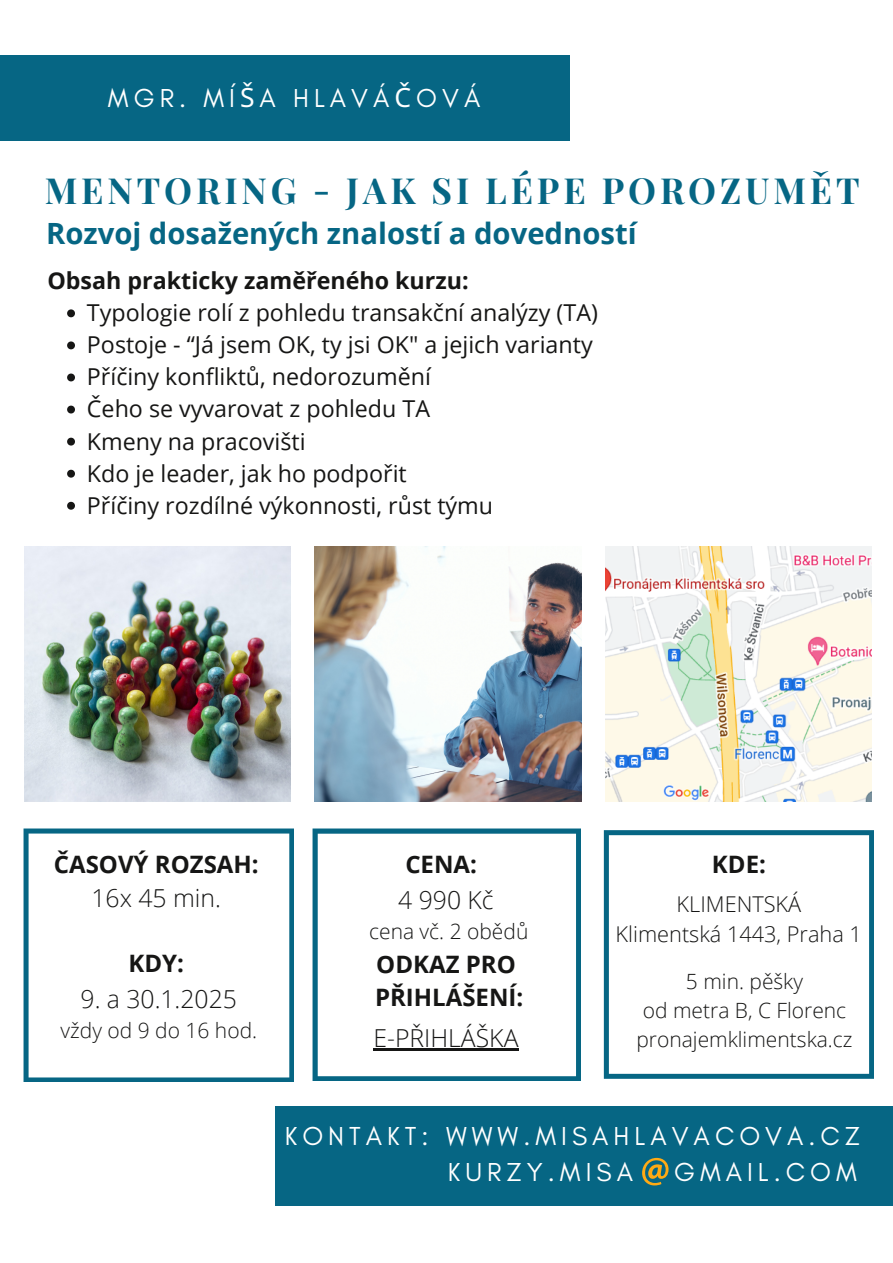
<style>
.page{position:relative;width:893px;height:1263px;background:#fff}
.page>*{position:absolute;margin:0;border:0;box-sizing:border-box;transform-origin:0 0}
.t1{font:700 35.25px "Playfair Display SC";letter-spacing:.11em;color:#066684}
.t2{font:700 29.25px "Open Sans";color:#066684}
.t3{font:26.47px "Glacial Indifference";letter-spacing:.19em;color:#fff}
.t4{font:300 24.75px "Open Sans";color:#161615}
.t5{font:700 24px/33.2px "Open Sans";color:#161615}
.t6{font:23.25px "Open Sans";color:#161615}
.t7{font:700 23.25px "Open Sans";color:#161615}
.t8{font:300 21.75px "Open Sans";color:#161615}
.t9{font:300 21px "Open Sans";color:#161615}
.s1{font-family:"Noto Sans"}
</style>
<div class="page">
<div style="left:0;top:55px;width:569px;height:85px;background:#066684"></div>
<svg style="left:24px;top:828px;width:270px;height:254px"></svg>
<img style="left:24px;top:547px;width:266px;height:254px">
<img style="left:605px;top:547px;width:266px;height:254px">
<img style="left:314px;top:547px;width:267px;height:254px">
<div style="left:276px;top:1106px;width:617px;height:99px;background:#066684"></div>
<svg style="left:642px;top:1158px;width:26px;height:27px"></svg>
<svg style="left:312px;top:828px;width:269px;height:253px"></svg>
<svg style="left:604px;top:830px;width:270px;height:249px"></svg>
<svg style="left:67px;top:309px;width:8px;height:8px"></svg>
<svg style="left:67px;top:341px;width:8px;height:8px"></svg>
<svg style="left:67px;top:374px;width:8px;height:7px"></svg>
<svg style="left:67px;top:406px;width:8px;height:7px"></svg>
<svg style="left:67px;top:438px;width:8px;height:8px"></svg>
<svg style="left:67px;top:470px;width:8px;height:8px"></svg>
<svg style="left:67px;top:502px;width:8px;height:8px"></svg>
<hr style="left:373px;top:1049px;width:145px;height:2px;background:#161615">
<p class="t3" style="left:108px;top:82px;width:374px">MGR. MÍ<span class="s1">Š</span>A HLAVÁ<span class="s1">Č</span>OVÁ</p>
<p class="t1" style="left:45px;top:166px;width:816px">MENTORING - JAK SI LÉPE POROZUMĚT</p>
<p class="t2" style="left:46px;top:213px;width:592px">Rozvoj dosažených znalostí a dovedností</p>
<h2 class="t7" style="left:47px;top:264px;width:423px">Obsah prakticky zaměřeného kurzu:</h2>
<h1 class="t6" style="left:87px;top:296px;width:512px">Typologie rolí z pohledu transakční analýzy (TA)</h1>
<h3 class="t6" style="left:87px;top:328px;width:507px">Postoje - “Já jsem OK, ty jsi OK" a jejich varianty</h3>
<h6 class="t6" style="left:87px;top:360px;width:345px">Příčiny konfliktů, nedorozumění</h6>
<p class="t6" style="left:87px;top:393px;width:345px">Čeho se vyvarovat z pohledu TA</p>
<p class="t6" style="left:87px;top:425px;width:220px">Kmeny na pracovišti</p>
<p class="t6" style="left:87px;top:457px;width:321px">Kdo je leader, jak ho podpořit</p>
<p class="t6" style="left:87px;top:489px;width:408px">Příčiny rozdílné výkonnosti, růst týmu</p>
<p class="t5" style="left:54px;top:847px;width:206px">ČASOVÝ ROZSAH:</p>
<p class="t4" style="left:92px;top:880px;width:131px">16x 45 min.</p>
<h4 class="t5" style="left:128px;top:946px;width:57px">KDY:</h4>
<p class="t4" style="left:81px;top:982px;width:158px">9. a 30.1.2025</p>
<h4 class="t9" style="left:61px;top:1016px;width:198px">vždy od 9 do 16 hod.</h4>
<p class="t5" style="left:405px;top:847px;width:73px">CENA:</p>
<p class="t4" style="left:398px;top:882px;width:97px">4 990 Kč</p>
<p class="t9" style="left:369px;top:916px;width:161px">cena vč. 2 obědů</p>
<p class="t5" style="left:375px;top:947px;width:150px">ODKAZ PRO<br>PŘIHLÁŠENÍ:</p>
<p class="t4" style="left:373px;top:1020px;width:146px">E-PŘIHLÁŠKA</p>
<h4 class="t5" style="left:712px;top:847px;width:55px">KDE:</h4>
<h4 class="t8" style="left:676px;top:888px;width:126px">KLIMENTSKÁ</h4>
<h5 class="t8" style="left:615px;top:919px;width:248px">Klimentská 1443, Praha 1</h5>
<p class="t9" style="left:686px;top:966px;width:119px">5 min. pěšky</p>
<h4 class="t9" style="left:643px;top:995px;width:205px">od metra B, C Florenc</h4>
<p class="t9" style="left:636px;top:1025px;width:218px">pronajemklimentska.cz</p>
<p class="t3" style="left:285px;top:1120px;width:145px">KONTAKT:</p>
<h2 class="t3" style="left:446px;top:1120px;width:416px">WWW.MISAHLAVACOVA.CZ</h2>
<p class="t3" style="left:448px;top:1156px;width:187px">KURZY.MISA</p>
<p class="t3" style="left:674px;top:1156px;width:184px">GMAIL.COM</p>
</div>
